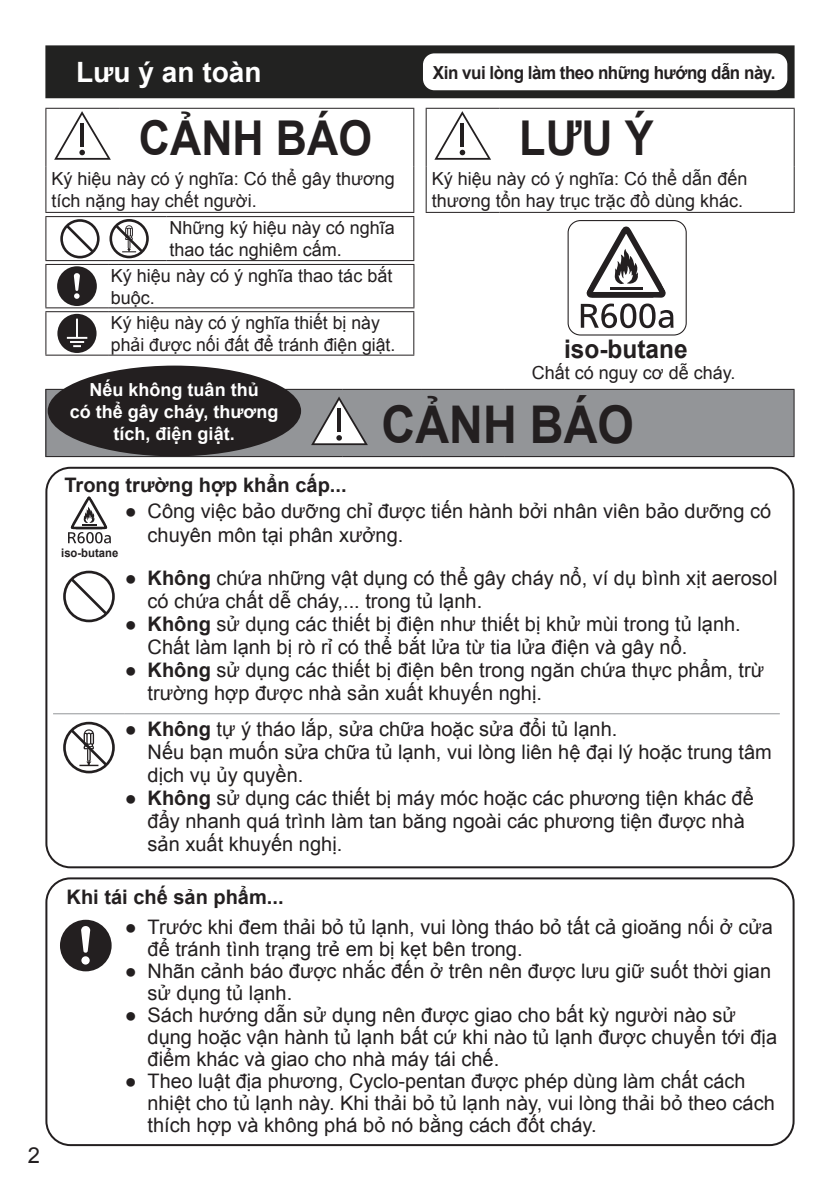
<style>
.page{position:relative;width:840px;height:1191px;background:#fff}
.page>*{position:absolute;margin:0;border:0;box-sizing:border-box;transform-origin:0 0}
.t1{font:700 52px "Arial";color:#231f20;scale:.9 1}
.t2{font:700 48px "Arial";color:#231f20;scale:.9 1}
.t3{font:700 28px "Arial";color:#fff}
.t4{font:700 25.6px "Arial";color:#231f20;scale:.95 1}
.t5{font:22px "Arial";color:#231f20}
.t6{font:20px/23px "Arial";color:#231f20}
.t7{font:700 20px "Arial";color:#231f20}
.t8{font:700 19.4px "Arial";color:#231f20;scale:.95 1}
.Body-01{font:18px/21.6px "Arial";color:#231f20}
.t9{font:700 18px/21.6px "Arial";color:#fff;text-align:center}
.t10{font:700 18px "Arial";letter-spacing:-.025em;color:#231f20;scale:.94 1}
.t11{font:700 11.8px "Arial";color:#231f20;scale:.95 1}
.s1{font-weight:700}
</style>
<div class="page">
<div style="left:45px;top:45px;width:749px;height:53px;background:#222221"></div>
<div style="left:423px;top:53px;width:363px;height:37px;background:#fff;border-radius:11px"></div>
<div style="left:46px;top:389px;width:747px;height:67px;background:#939598"></div>
<hr style="left:793px;top:390px;width:1px;height:66px;background:#231f20">
<hr style="left:45px;top:389px;width:297px;height:1px;background:#231f20">
<hr style="left:45px;top:390px;width:1px;height:66px;background:#231f20">
<hr style="left:342px;top:389px;width:79px;height:1px;background:#231f20">
<hr style="left:421px;top:389px;width:83px;height:1px;background:#231f20">
<hr style="left:504px;top:389px;width:290px;height:1px;background:#231f20">
<hr style="left:45px;top:456px;width:297px;height:1px;background:#231f20">
<hr style="left:342px;top:456px;width:79px;height:1px;background:#231f20">
<hr style="left:421px;top:456px;width:83px;height:1px;background:#231f20">
<hr style="left:504px;top:456px;width:290px;height:1px;background:#231f20">
<svg style="left:311px;top:396px;width:56px;height:49px"></svg>
<div style="left:48px;top:365px;width:253px;height:91px;background:#231f20;border-radius:50%"></div>
<hr style="left:413px;top:166px;width:1px;height:46px;background:#231f20">
<hr style="left:45px;top:108px;width:74px;height:1px;background:#231f20">
<hr style="left:45px;top:109px;width:1px;height:57px;background:#231f20">
<hr style="left:119px;top:108px;width:295px;height:1px;background:#231f20">
<hr style="left:413px;top:109px;width:1px;height:57px;background:#231f20">
<hr style="left:45px;top:166px;width:1px;height:46px;background:#231f20">
<hr style="left:45px;top:212px;width:74px;height:1px;background:#231f20">
<hr style="left:119px;top:212px;width:295px;height:1px;background:#231f20">
<svg style="left:54px;top:111px;width:57px;height:49px"></svg>
<hr style="left:45px;top:216px;width:122px;height:1px;background:#231f20">
<hr style="left:45px;top:217px;width:1px;height:43px;background:#231f20">
<hr style="left:167px;top:216px;width:247px;height:1px;background:#231f20">
<hr style="left:413px;top:217px;width:1px;height:43px;background:#231f20">
<hr style="left:45px;top:260px;width:122px;height:1px;background:#231f20">
<hr style="left:167px;top:260px;width:247px;height:1px;background:#231f20">
<svg style="left:60px;top:219px;width:40px;height:39px"></svg>
<svg style="left:109px;top:219px;width:40px;height:39px"></svg>
<hr style="left:45px;top:264px;width:63px;height:1px;background:#231f20">
<hr style="left:45px;top:265px;width:1px;height:42px;background:#231f20">
<hr style="left:108px;top:264px;width:306px;height:1px;background:#231f20">
<hr style="left:413px;top:265px;width:1px;height:42px;background:#231f20">
<hr style="left:45px;top:307px;width:63px;height:1px;background:#231f20">
<hr style="left:108px;top:307px;width:306px;height:1px;background:#231f20">
<svg style="left:57px;top:266px;width:40px;height:40px"></svg>
<hr style="left:45px;top:311px;width:63px;height:1px;background:#231f20">
<hr style="left:45px;top:312px;width:1px;height:43px;background:#231f20">
<hr style="left:108px;top:311px;width:306px;height:1px;background:#231f20">
<hr style="left:413px;top:312px;width:1px;height:43px;background:#231f20">
<hr style="left:45px;top:355px;width:63px;height:1px;background:#231f20">
<hr style="left:108px;top:355px;width:306px;height:1px;background:#231f20">
<svg style="left:57px;top:314px;width:39px;height:39px"></svg>
<hr style="left:793px;top:166px;width:1px;height:46px;background:#231f20">
<hr style="left:425px;top:108px;width:74px;height:1px;background:#231f20">
<hr style="left:425px;top:109px;width:1px;height:57px;background:#231f20">
<hr style="left:499px;top:108px;width:295px;height:1px;background:#231f20">
<hr style="left:793px;top:109px;width:1px;height:57px;background:#231f20">
<hr style="left:425px;top:166px;width:1px;height:46px;background:#231f20">
<hr style="left:425px;top:212px;width:74px;height:1px;background:#231f20">
<hr style="left:499px;top:212px;width:295px;height:1px;background:#231f20">
<svg style="left:434px;top:111px;width:57px;height:49px"></svg>
<div style="left:45px;top:877px;width:749px;height:269px;border:2px solid #231f20;border-radius:24px"></div>
<div style="left:45px;top:467px;width:749px;height:401px;border:2px solid #231f20;border-radius:24px"></div>
<div style="left:60px;top:919px;width:52px;height:52px;background:#231f20;border-radius:50%"></div>
<div style="left:81px;top:956px;width:9px;height:8px;background:#fff;border-radius:50%"></div>
<svg style="left:81px;top:926px;width:9px;height:27px"></svg>
<hr style="left:53px;top:713px;width:72px;height:1px;background:#939598">
<hr style="left:125px;top:713px;width:654px;height:1px;background:#939598">
<svg style="left:63px;top:570px;width:52px;height:52px"></svg>
<svg style="left:63px;top:722px;width:52px;height:51px"></svg>
<svg style="left:68px;top:496px;width:43px;height:47px"></svg>
<div style="left:567px;top:220px;width:119px;height:115px;border:1px solid #231f20;border-radius:12px"></div>
<svg style="left:575px;top:220px;width:104px;height:108px"></svg>
<hr style="left:609px;top:287px;width:33px;height:2px;background:#231f20">
<p class="t5" style="left:28px;top:1140px;width:14px">2</p>
<p class="t3" style="left:76px;top:54px;width:187px">Lưu ý an toàn</p>
<p class="t10" style="left:433px;top:60px;width:365px">Xin vui lòng làm theo những hướng dẫn này.</p>
<p class="t2" style="left:139px;top:106px;width:260px">CẢNH BÁO</p>
<p class="Body-01" style="left:52px;top:168px;width:345px">Ký hiệu này có ý nghĩa: Có thể gây thương tích nặng hay chết người.</p>
<p class="Body-01" style="left:169px;top:217px;width:227px">Những ký hiệu này có nghĩa thao tác nghiêm cấm.</p>
<p class="Body-01" style="left:111px;top:265px;width:283px">Ký hiệu này có ý nghĩa thao tác bắt buộc.</p>
<p class="Body-01" style="left:111px;top:312px;width:286px">Ký hiệu này có ý nghĩa thiết bị này phải được nối đất để tránh điện giật.</p>
<p class="t2" style="left:519px;top:106px;width:151px">LƯU Ý</p>
<p class="Body-01" style="left:431px;top:168px;width:317px">Ký hiệu này có ý nghĩa: Có thể dẫn đến thương tổn hay trục trặc đồ dùng khác.</p>
<p class="t4" style="left:563px;top:332px;width:131px">iso-butane</p>
<p class="t9" style="left:70px;top:380px;width:210px">Nếu không tuân thủ<br>có thể gây cháy, thương tích, điện giật.</p>
<p class="Body-01" style="left:531px;top:362px;width:205px">Chất có nguy cơ dễ cháy.</p>
<p class="t1" style="left:381px;top:391px;width:282px">CẢNH BÁO</p>
<p class="t7" style="left:64px;top:472px;width:283px">Trong trường hợp khẩn cấp...</p>
<p class="t6" style="left:147px;top:499px;width:624px;line-height:24px;text-indent:-23px">● Công việc bảo dưỡng chỉ được tiến hành bởi nhân viên bảo dưỡng có chuyên môn tại phân xưởng.</p>
<p class="t6" style="left:147px;top:567px;width:631px;text-indent:-23px">● <span class="s1">Không</span> chứa những vật dụng có thể gây cháy nổ, ví dụ bình xịt aerosol có chứa chất dễ cháy,... trong tủ lạnh.</p>
<p class="t6" style="left:147px;top:613px;width:594px;text-indent:-23px">● <span class="s1">Không</span> sử dụng các thiết bị điện như thiết bị khử mùi trong tủ lạnh.<br>Chất làm lạnh bị rò rỉ có thể bắt lửa từ tia lửa điện và gây nổ.</p>
<p class="t6" style="left:147px;top:659px;width:618px;text-indent:-23px">● <span class="s1">Không</span> sử dụng các thiết bị điện bên trong ngăn chứa thực phẩm, trừ trường hợp được nhà sản xuất khuyến nghị.</p>
<p class="t6" style="left:147px;top:718px;width:625px;text-indent:-23px">● <span class="s1">Không</span> tự ý tháo lắp, sửa chữa hoặc sửa đổi tủ lạnh.<br>Nếu bạn muốn sửa chữa tủ lạnh, vui lòng liên hệ đại lý hoặc trung tâm dịch vụ ủy quyền.</p>
<p class="t6" style="left:147px;top:787px;width:607px;text-indent:-23px">● <span class="s1">Không</span> sử dụng các thiết bị máy móc hoặc các phương tiện khác để đẩy nhanh quá trình làm tan băng ngoài các phương tiện được nhà sản xuất khuyến nghị.</p>
<p class="t11" style="left:61px;top:545px;width:62px">iso-butane</p>
<p class="t8" style="left:201px;top:557px;width:100px">iso-butane</p>
<p class="t7" style="left:67px;top:883px;width:218px">Khi tái chế sản phẩm...</p>
<p class="t6" style="left:147px;top:916px;width:626px;line-height:22px;text-indent:-23px">● Trước khi đem thải bỏ tủ lạnh, vui lòng tháo bỏ tất cả gioăng nối ở cửa để tránh tình trạng trẻ em bị kẹt bên trong.</p>
<p class="t6" style="left:147px;top:960px;width:624px;line-height:22px;text-indent:-23px">● Nhãn cảnh báo được nhắc đến ở trên nên được lưu giữ suốt thời gian sử dụng tủ lạnh.</p>
<p class="t6" style="left:147px;top:1004px;width:630px;line-height:22px;text-indent:-23px">● Sách hướng dẫn sử dụng nên được giao cho bất kỳ người nào sử dụng hoặc vận hành tủ lạnh bất cứ khi nào tủ lạnh được chuyển tới địa điểm khác và giao cho nhà máy tái chế.</p>
<p class="t6" style="left:147px;top:1070px;width:628px;line-height:22px;text-indent:-23px">● Theo luật địa phương, Cyclo-pentan được phép dùng làm chất cách nhiệt cho tủ lạnh này. Khi thải bỏ tủ lạnh này, vui lòng thải bỏ theo cách thích hợp và không phá bỏ nó bằng cách đốt cháy.</p>
</div>
